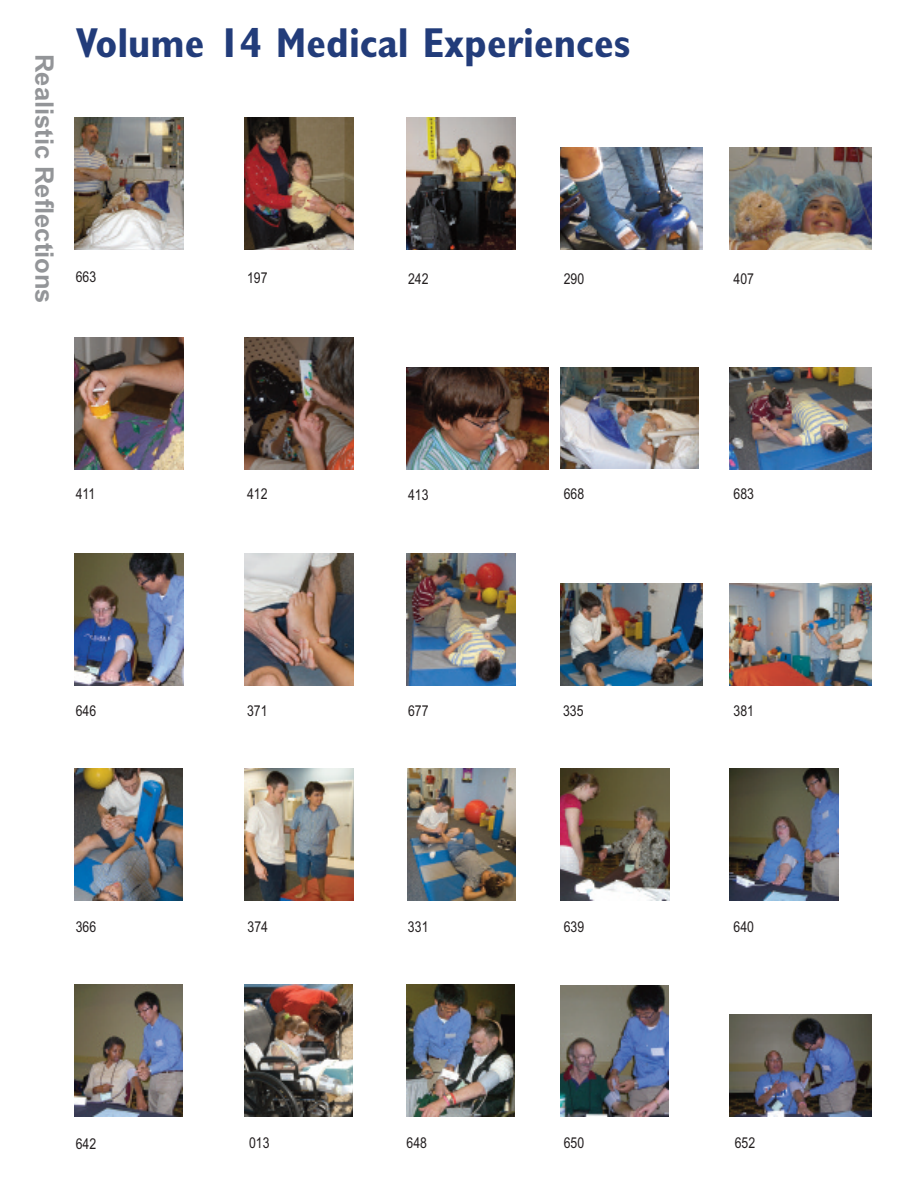
<style>
.page{position:relative;width:918px;height:1188px;background:#fff}
.page>*{position:absolute;margin:0;border:0;box-sizing:border-box;transform-origin:0 0}
.t1{font:700 condensed 42px "Gill Sans";color:#223c7a}
.t2{font:700 25.5px "Arial";color:#939598}
.t3{font:15px "Arial Narrow";color:#231f20}
</style>
<div class="page">
<img style="left:729px;top:584px;width:143px;height:102px">
<img style="left:406px;top:367px;width:143px;height:102px">
<img style="left:406px;top:118px;width:110px;height:132px">
<img style="left:244px;top:118px;width:110px;height:132px">
<img style="left:75px;top:118px;width:109px;height:132px">
<img style="left:560px;top:584px;width:143px;height:102px">
<img style="left:74px;top:337px;width:110px;height:132px">
<img style="left:244px;top:337px;width:110px;height:132px">
<img style="left:406px;top:554px;width:110px;height:132px">
<img style="left:244px;top:554px;width:110px;height:132px">
<img style="left:75px;top:768px;width:108px;height:132px">
<img style="left:74px;top:984px;width:109px;height:132px">
<img style="left:244px;top:984px;width:109px;height:132px">
<img style="left:406px;top:984px;width:109px;height:132px">
<img style="left:560px;top:985px;width:109px;height:131px">
<img style="left:244px;top:768px;width:110px;height:132px">
<img style="left:408px;top:768px;width:108px;height:132px">
<img style="left:560px;top:768px;width:110px;height:132px">
<img style="left:729px;top:768px;width:109px;height:132px">
<img style="left:74px;top:554px;width:109px;height:132px">
<img style="left:560px;top:148px;width:143px;height:102px">
<img style="left:560px;top:367px;width:139px;height:102px">
<img style="left:729px;top:367px;width:143px;height:102px">
<img style="left:729px;top:148px;width:143px;height:102px">
<img style="left:729px;top:1014px;width:143px;height:102px">
<h2 class="t2" style="left:59px;top:54px;width:251px;rotate:90deg">Realistic Reflections</h2>
<h1 class="t1" style="left:76px;top:27px;width:556px">Volume 14 Medical Experiences</h1>
<p class="t3" style="left:76px;top:268px;width:22px">663</p>
<p class="t3" style="left:247px;top:269px;width:22px">197</p>
<p class="t3" style="left:408px;top:270px;width:22px">242</p>
<p class="t3" style="left:564px;top:270px;width:22px">290</p>
<p class="t3" style="left:734px;top:270px;width:22px">407</p>
<p class="t3" style="left:76px;top:485px;width:21px">411</p>
<p class="t3" style="left:247px;top:485px;width:22px">412</p>
<p class="t3" style="left:408px;top:486px;width:22px">413</p>
<p class="t3" style="left:564px;top:485px;width:22px">668</p>
<p class="t3" style="left:734px;top:485px;width:22px">683</p>
<p class="t3" style="left:76px;top:702px;width:22px">646</p>
<p class="t3" style="left:247px;top:702px;width:22px">371</p>
<p class="t3" style="left:408px;top:702px;width:22px">677</p>
<p class="t3" style="left:563px;top:702px;width:22px">335</p>
<p class="t3" style="left:734px;top:702px;width:22px">381</p>
<p class="t3" style="left:76px;top:918px;width:22px">366</p>
<p class="t3" style="left:247px;top:918px;width:22px">374</p>
<p class="t3" style="left:408px;top:918px;width:22px">331</p>
<p class="t3" style="left:564px;top:918px;width:22px">639</p>
<p class="t3" style="left:733px;top:918px;width:22px">640</p>
<p class="t3" style="left:76px;top:1136px;width:22px">642</p>
<p class="t3" style="left:249px;top:1134px;width:22px">013</p>
<p class="t3" style="left:406px;top:1134px;width:22px">648</p>
<p class="t3" style="left:564px;top:1134px;width:22px">650</p>
<p class="t3" style="left:735px;top:1134px;width:22px">652</p>
</div>
